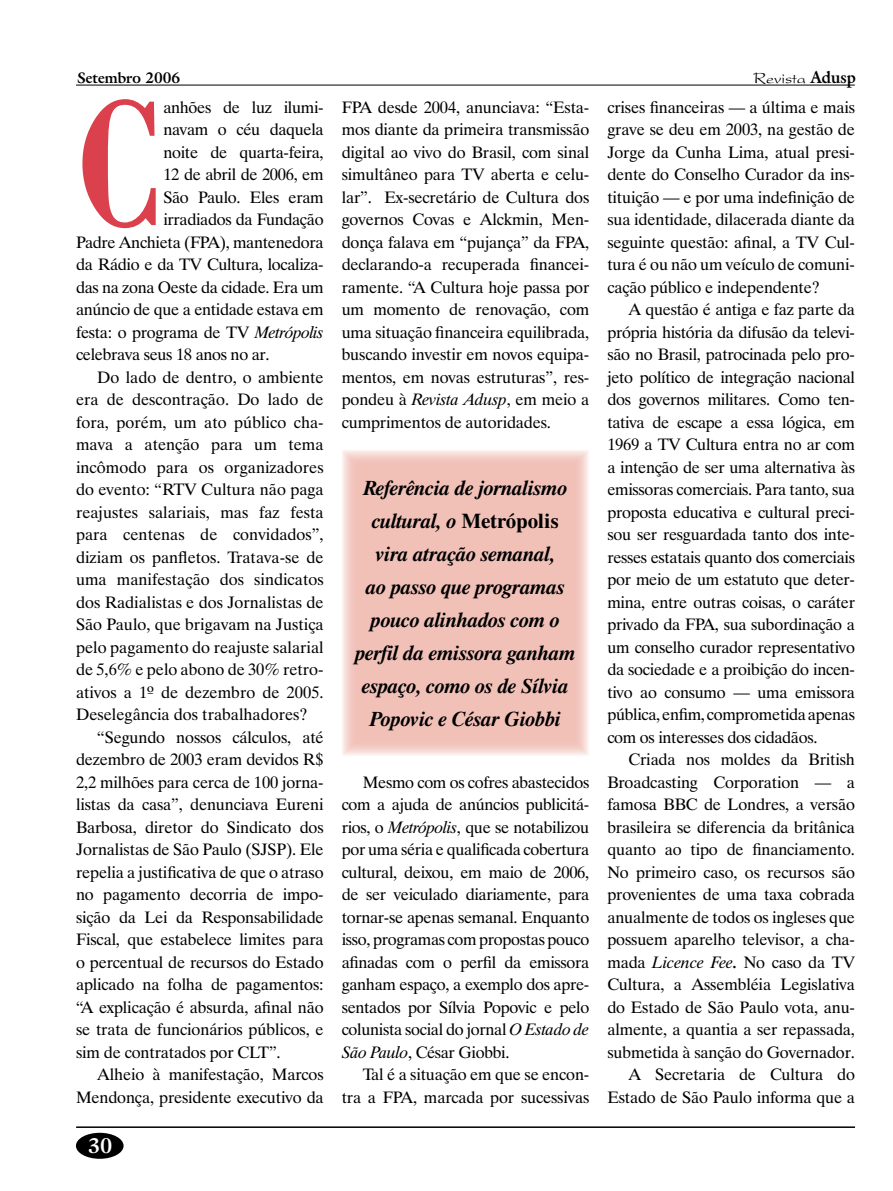
<style>
.page{position:relative;width:893px;height:1191px;background:#fff}
.page>*{position:absolute;margin:0;border:0;box-sizing:border-box;transform-origin:0 0}
.t1{font:700 189.6px "Bodoni BT";color:#db414c;scale:.7 1}
.t2{font:italic 700 21px/33px "Dutch 801 BT";letter-spacing:-.01em;color:#000;text-align:center}
.t3{font:700 21px "Galliard IT Cby BT";color:#fff}
.t4{font:16.5px/22.5px "Dutch 801 BT";letter-spacing:-.01em;color:#000;text-align:justify}
.t5{font:16.5px "President";color:#000}
.t6{font:700 15px "Galliard IT Cby BT";color:#000}
.s1{font-family:"Galliard IT Cby BT";font-weight:700}
.s2{font-style:italic}
.s3{font-weight:700;font-style:italic}
.s4{font-style:normal}
</style>
<div class="page">
<hr style="left:76px;top:1126px;width:779px;height:2px;background:#000">
<div style="left:76px;top:1132px;width:48px;height:26px;background:#000;border-radius:50%"></div>
<hr style="left:76px;top:85px;width:779px;height:1px;background:#000">
<div style="left:342px;top:450px;width:247px;height:305px;background:#f1c1b8"></div>
<p class="t6" style="left:77px;top:68px;width:104px">Setembro 2006</p>
<p class="t5" style="left:754px;top:69px;width:104px">Revista <span class="s1">Adusp</span></p>
<h1 class="t1" style="left:76px;top:45px;width:126px">C</h1>
<p class="t4" style="left:163px;top:95px;width:162px">anhões de luz ilumi-</p>
<p class="t4" style="left:342px;top:95px;width:249px">FPA desde 2004, anunciava: “Esta&shy;mos diante da primeira transmissão digital ao vivo do Brasil, com sinal simultâneo para TV aberta e celu&shy;lar”. Ex-secretário de Cultura dos governos Covas e Alckmin, Men&shy;donça falava em “pujança” da FPA, declarando-a recuperada financei&shy;ramente. “A Cultura hoje passa por um momento de renovação, com uma situação financeira equilibrada, buscando investir em novos equipa&shy;mentos, em novas estruturas”, res&shy;pondeu à <span class="s2">Revista Adusp</span>, em meio a cumprimentos de autoridades.</p>
<p class="t4" style="left:607px;top:95px;width:249px">crises financeiras — a última e mais grave se deu em 2003, na gestão de Jorge da Cunha Lima, atual presi&shy;dente do Conselho Curador da ins&shy;tituição — e por uma indefinição de sua identidade, dilacerada diante da seguinte questão: afinal, a TV Cul&shy;tura é ou não um veículo de comuni&shy;cação público e independente?</p>
<p class="t4" style="left:607px;top:298px;width:249px;text-indent:21px">A questão é antiga e faz parte da própria história da difusão da televi&shy;são no Brasil, patrocinada pelo pro&shy;jeto político de integração nacional dos governos militares. Como ten&shy;tativa de escape a essa lógica, em 1969 a TV Cultura entra no ar com a intenção de ser uma alternativa às emissoras comerciais. Para tanto, sua proposta educativa e cultural preci&shy;sou ser resguardada tanto dos inte&shy;resses estatais quanto dos comerciais por meio de um estatuto que deter&shy;mina, entre outras coisas, o caráter privado da FPA, sua subordinação a um conselho curador representativo da sociedade e a proibição do incen&shy;tivo ao consumo — uma emissora pública, enfim, comprometida apenas com os interesses dos cidadãos.</p>
<p class="t4" style="left:607px;top:748px;width:249px;text-align:right">Criada nos moldes da British<br>Broadcasting Corporation — a famosa BBC de Londres, a versão brasileira se diferencia da britânica quanto ao tipo de financiamento.<br>No primeiro caso, os recursos são provenientes de uma taxa cobrada anualmente de todos os ingleses que possuem aparelho televisor, a cha&shy;mada <span class="s2">Licence Fee</span><span class="s3">.</span> No caso da TV<br>Cultura, a Assembléia Legislativa do Estado de São Paulo vota, anu&shy;almente, a quantia a ser repassada, submetida à sanção do Governador.<br>A Secretaria de Cultura do<br>Estado de São Paulo informa que a</p>
<p class="t4" style="left:163px;top:118px;width:162px">navam o céu daquela</p>
<p class="t4" style="left:163px;top:140px;width:162px">noite de quarta-feira,</p>
<p class="t4" style="left:163px;top:163px;width:162px">12 de abril de 2006, em</p>
<p class="t4" style="left:163px;top:185px;width:162px">São Paulo. Eles eram</p>
<p class="t4" style="left:163px;top:208px;width:162px">irradiados da Fundação</p>
<p class="t4" style="left:76px;top:230px;width:249px">Padre Anchieta (FPA), mantenedora</p>
<p class="t4" style="left:76px;top:253px;width:249px">da Rádio e da TV Cultura, localiza-</p>
<p class="t4" style="left:76px;top:275px;width:249px">das na zona Oeste da cidade. Era um</p>
<p class="t4" style="left:76px;top:298px;width:249px">anúncio de que a entidade estava em</p>
<p class="t4" style="left:76px;top:320px;width:249px">festa: o programa de TV <span class="s2">Metrópolis</span></p>
<p class="t4" style="left:76px;top:343px;width:195px">celebrava seus 18 anos no ar.</p>
<p class="t4" style="left:97px;top:365px;width:228px">Do lado de dentro, o ambiente</p>
<p class="t4" style="left:76px;top:388px;width:249px">era de descontração. Do lado de</p>
<p class="t4" style="left:76px;top:410px;width:249px">fora, porém, um ato público cha-</p>
<p class="t4" style="left:76px;top:433px;width:249px">mava a atenção para um tema</p>
<p class="t4" style="left:76px;top:455px;width:249px">incômodo para os organizadores</p>
<p class="t4" style="left:76px;top:478px;width:249px">do evento: “RTV Cultura não paga</p>
<p class="t4" style="left:76px;top:500px;width:249px">reajustes salariais, mas faz festa</p>
<p class="t4" style="left:76px;top:523px;width:249px">para centenas de convidados”,</p>
<p class="t4" style="left:76px;top:545px;width:249px">diziam os panfletos. Tratava-se de</p>
<p class="t4" style="left:76px;top:568px;width:249px">uma manifestação dos sindicatos</p>
<p class="t4" style="left:76px;top:590px;width:249px">dos Radialistas e dos Jornalistas de</p>
<p class="t4" style="left:76px;top:613px;width:249px">São Paulo, que brigavam na Justiça</p>
<p class="t4" style="left:76px;top:635px;width:249px">pelo pagamento do reajuste salarial</p>
<p class="t4" style="left:76px;top:658px;width:249px">de 5,6% e pelo abono de 30% retro-</p>
<p class="t4" style="left:76px;top:680px;width:249px">ativos a 1º de dezembro de 2005.</p>
<p class="t4" style="left:76px;top:703px;width:233px">Deselegância dos trabalhadores?</p>
<p class="t4" style="left:97px;top:725px;width:228px">“Segundo nossos cálculos, até</p>
<p class="t4" style="left:76px;top:748px;width:249px">dezembro de 2003 eram devidos R$</p>
<p class="t4" style="left:76px;top:770px;width:249px">2,2 milhões para cerca de 100 jorna-</p>
<p class="t4" style="left:76px;top:793px;width:249px">listas da casa”, denunciava Eureni</p>
<p class="t4" style="left:76px;top:815px;width:249px">Barbosa, diretor do Sindicato dos</p>
<p class="t4" style="left:76px;top:838px;width:249px">Jornalistas de São Paulo (SJSP). Ele</p>
<p class="t4" style="left:76px;top:860px;width:249px">repelia a justificativa de que o atraso</p>
<p class="t4" style="left:76px;top:883px;width:249px">no pagamento decorria de impo-</p>
<p class="t4" style="left:76px;top:905px;width:249px">sição da Lei da Responsabilidade</p>
<p class="t4" style="left:76px;top:928px;width:249px">Fiscal, que estabelece limites para</p>
<p class="t4" style="left:76px;top:950px;width:249px">o percentual de recursos do Estado</p>
<p class="t4" style="left:76px;top:973px;width:249px">aplicado na folha de pagamentos:</p>
<p class="t4" style="left:76px;top:995px;width:249px">“A explicação é absurda, afinal não</p>
<p class="t4" style="left:76px;top:1018px;width:249px">se trata de funcionários públicos, e</p>
<p class="t4" style="left:76px;top:1040px;width:206px">sim de contratados por CLT”.</p>
<p class="t4" style="left:97px;top:1063px;width:228px">Alheio à manifestação, Marcos</p>
<p class="t4" style="left:76px;top:1085px;width:249px">Mendonça, presidente executivo da</p>
<p class="t2" style="left:355px;top:471px;width:222px">Referência de jornalismo cultural, o <span class="s4">Metrópolis </span>vira atração semanal,<br>ao passo que programas pouco alinhados com o perfil da emissora ganham espaço, como os de Sílvia<br>Popovic e César Giobbi</p>
<p class="t4" style="left:342px;top:770px;width:249px;text-indent:21px">Mesmo com os cofres abastecidos com a ajuda de anúncios publicitá&shy;rios, o <span class="s2">Metrópolis</span>, que se notabilizou por uma séria e qualificada cobertura cultural, deixou, em maio de 2006, de ser veiculado diariamente, para tornar-se apenas semanal. Enquanto isso, programas com propostas pouco afinadas com o perfil da emissora ganham espaço, a exemplo dos apre&shy;sentados por Sílvia Popovic e pelo colunista social do jornal <span class="s2">O Estado de São Paulo</span>, César Giobbi.</p>
<p class="t4" style="left:342px;top:1063px;width:249px;text-align:right">Tal é a situação em que se encon&shy;tra a FPA, marcada por sucessivas</p>
<p class="t3" style="left:88px;top:1131px;width:26px">30</p>
</div>
